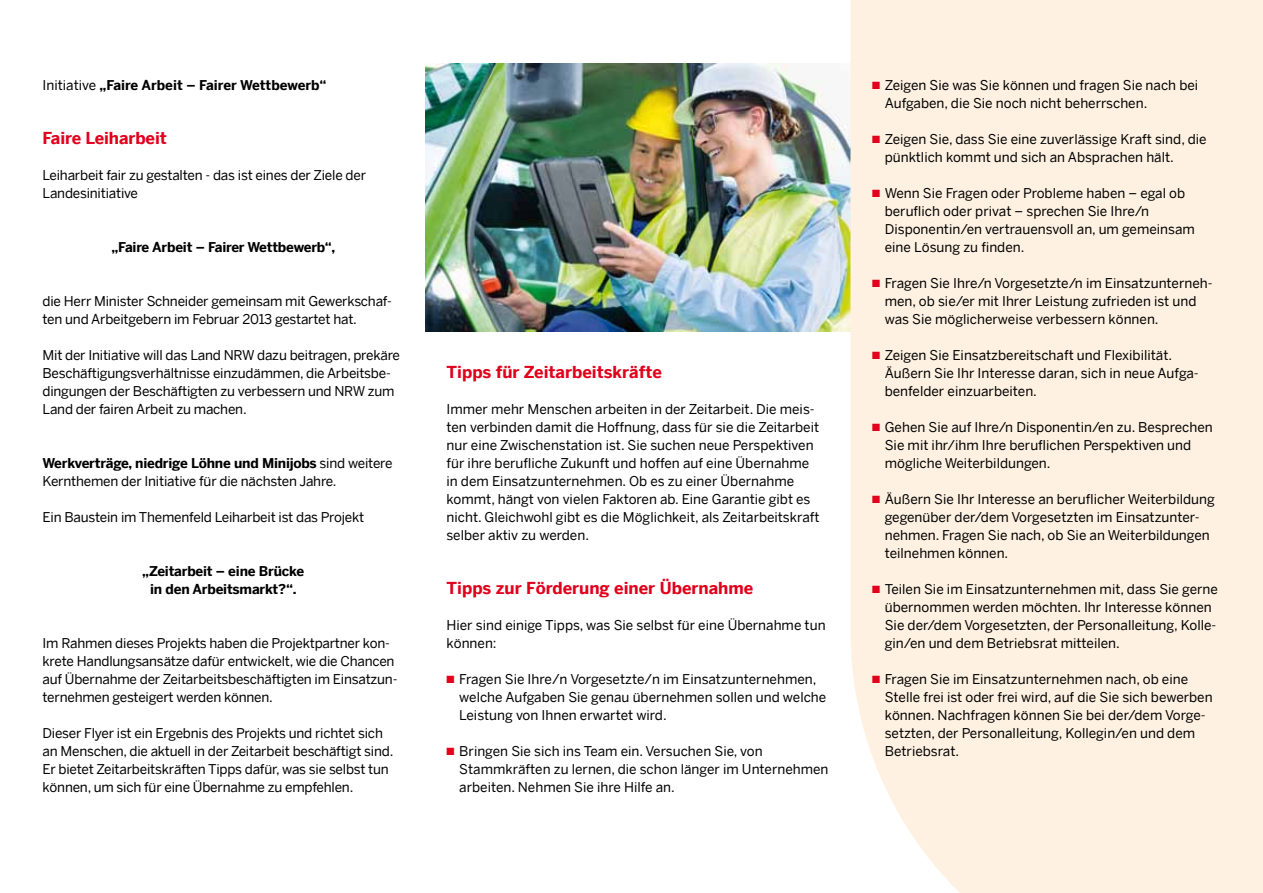
<style>
.page{position:relative;width:1263px;height:893px;background:#fff}
.page>*{position:absolute;margin:0;border:0;box-sizing:border-box;transform-origin:0 0}
.t1{font:700 16.5px "Benton Sans";color:#e1011c}
.t2{font:13.5px/18px "Benton Sans";color:#000}
.t3{font:700 13.5px/18px "Benton Sans";letter-spacing:-.015em;color:#000;text-align:center}
.s1{font-weight:400}
.s2{font-weight:700}
.s3{color:#e1011c}
</style>
<div class="page">
<img style="left:425px;top:64px;width:425px;height:267px">
<div style="left:850px;top:0;width:413px;height:893px;background:#fef1e1"></div>
<p class="t3" style="left:43px;top:76px;width:285px"><span class="s1">Initiative</span> „Faire Arbeit – Fairer Wettbewerb“</p>
<p class="t1" style="left:43px;top:128px;width:126px">Faire Leiharbeit</p>
<p class="t2" style="left:43px;top:166px;width:325px">Leiharbeit fair zu gestalten - das ist eines der Ziele der<br>Landesinitiative</p>
<p class="t3" style="left:111px;top:238px;width:225px">„Faire Arbeit – Fairer Wettbewerb“,</p>
<p class="t2" style="left:43px;top:292px;width:351px">die Herr Minister Schneider gemeinsam mit Gewerkschaf&shy;ten und Arbeitgebern im Februar 2013 gestartet hat.</p>
<p class="t2" style="left:43px;top:346px;width:359px">Mit der Initiative will das Land NRW dazu beitragen, prekäre Beschäftigungsverhältnisse einzudämmen, die Arbeitsbe&shy;dingungen der Beschäftigten zu verbessern und NRW zum Land der fairen Arbeit zu machen.</p>
<p class="t2" style="left:43px;top:454px;width:352px"><span class="s2">Werkverträge, niedrige Löhne und Minijobs</span> sind weitere<br>Kernthemen der Initiative für die nächsten Jahre.</p>
<p class="t2" style="left:43px;top:508px;width:323px">Ein Baustein im Themenfeld Leiharbeit ist das Projekt</p>
<p class="t3" style="left:142px;top:562px;width:164px">„Zeitarbeit – eine Brücke in den Arbeitsmarkt?“.</p>
<p class="t2" style="left:43px;top:634px;width:356px">Im Rahmen dieses Projekts haben die Projektpartner kon&shy;krete Handlungsansätze dafür entwickelt, wie die Chancen auf Übernahme der Zeitarbeitsbeschäftigten im Einsatzun&shy;ternehmen gesteigert werden können.</p>
<p class="t2" style="left:43px;top:724px;width:352px">Dieser Flyer ist ein Ergebnis des Projekts und richtet sich an Menschen, die aktuell in der Zeitarbeit beschäftigt sind.<br>Er bietet Zeitarbeitskräften Tipps dafür, was sie selbst tun können, um sich für eine Übernahme zu empfehlen.</p>
<p class="t1" style="left:446px;top:362px;width:217px">Tipps für Zeitarbeitskräfte</p>
<p class="t2" style="left:446px;top:400px;width:374px">Immer mehr Menschen arbeiten in der Zeitarbeit. Die meis&shy;ten verbinden damit die Hoffnung, dass für sie die Zeitarbeit nur eine Zwischenstation ist. Sie suchen neue Perspektiven für ihre berufliche Zukunft und hoffen auf eine Übernahme in dem Einsatzunternehmen. Ob es zu einer Übernahme kommt, hängt von vielen Faktoren ab. Eine Garantie gibt es nicht. Gleichwohl gibt es die Möglichkeit, als Zeitarbeitskraft selber aktiv zu werden.</p>
<p class="t1" style="left:446px;top:578px;width:308px">Tipps zur Förderung einer Übernahme</p>
<p class="t2" style="left:446px;top:616px;width:381px">Hier sind einige Tipps, was Sie selbst für eine Übernahme tun können:</p>
<p class="t2" style="left:459px;top:670px;width:369px;text-indent:-13px"><span class="s3">■</span> Fragen Sie Ihre/n Vorgesetzte/n im Einsatzunternehmen, welche Aufgaben Sie genau übernehmen sollen und welche<br>Leistung von Ihnen erwartet wird.</p>
<p class="t2" style="left:459px;top:742px;width:371px;text-indent:-13px"><span class="s3">■</span> Bringen Sie sich ins Team ein. Versuchen Sie, von<br>Stammkräften zu lernen, die schon länger im Unternehmen arbeiten. Nehmen Sie ihre Hilfe an.</p>
<p class="t2" style="left:885px;top:76px;width:315px;text-indent:-13px"><span class="s3">■</span> Zeigen Sie was Sie können und fragen Sie nach bei<br>Aufgaben, die Sie noch nicht beherrschen.</p>
<p class="t2" style="left:885px;top:130px;width:323px;text-indent:-13px"><span class="s3">■</span> Zeigen Sie, dass Sie eine zuverlässige Kraft sind, die pünktlich kommt und sich an Absprachen hält.</p>
<p class="t2" style="left:885px;top:184px;width:312px;text-indent:-13px"><span class="s3">■</span> Wenn Sie Fragen oder Probleme haben – egal ob beruflich oder privat – sprechen Sie Ihre/n Disponentin/en vertrauensvoll an, um gemeinsam eine Lösung zu finden.</p>
<p class="t2" style="left:885px;top:274px;width:329px;text-indent:-13px"><span class="s3">■</span> Fragen Sie Ihre/n Vorgesetzte/n im Einsatzunterneh&shy;men, ob sie/er mit Ihrer Leistung zufrieden ist und was Sie möglicherweise verbessern können.</p>
<p class="t2" style="left:885px;top:346px;width:315px;text-indent:-13px"><span class="s3">■</span> Zeigen Sie Einsatzbereitschaft und Flexibilität.<br>Äußern Sie Ihr Interesse daran, sich in neue Aufga&shy;benfelder einzuarbeiten.</p>
<p class="t2" style="left:885px;top:418px;width:329px;text-indent:-13px"><span class="s3">■</span> Gehen Sie auf Ihre/n Disponentin/en zu. Besprechen<br>Sie mit ihr/ihm Ihre beruflichen Perspektiven und mögliche Weiterbildungen.</p>
<p class="t2" style="left:885px;top:490px;width:332px;text-indent:-13px"><span class="s3">■</span> Äußern Sie Ihr Interesse an beruflicher Weiterbildung gegenüber der/dem Vorgesetzten im Einsatzunter&shy;nehmen. Fragen Sie nach, ob Sie an Weiterbildungen teilnehmen können.</p>
<p class="t2" style="left:885px;top:580px;width:335px;text-indent:-13px"><span class="s3">■</span> Teilen Sie im Einsatzunternehmen mit, dass Sie gerne übernommen werden möchten. Ihr Interesse können Sie der/dem Vorgesetzten, der Personalleitung, Kolle&shy;gin/en und dem Betriebsrat mitteilen.</p>
<p class="t2" style="left:885px;top:670px;width:329px;text-indent:-13px"><span class="s3">■</span> Fragen Sie im Einsatzunternehmen nach, ob eine Stelle frei ist oder frei wird, auf die Sie sich bewerben können. Nachfragen können Sie bei der/dem Vorge&shy;setzten, der Personalleitung, Kollegin/en und dem Betriebsrat.</p>
</div>
